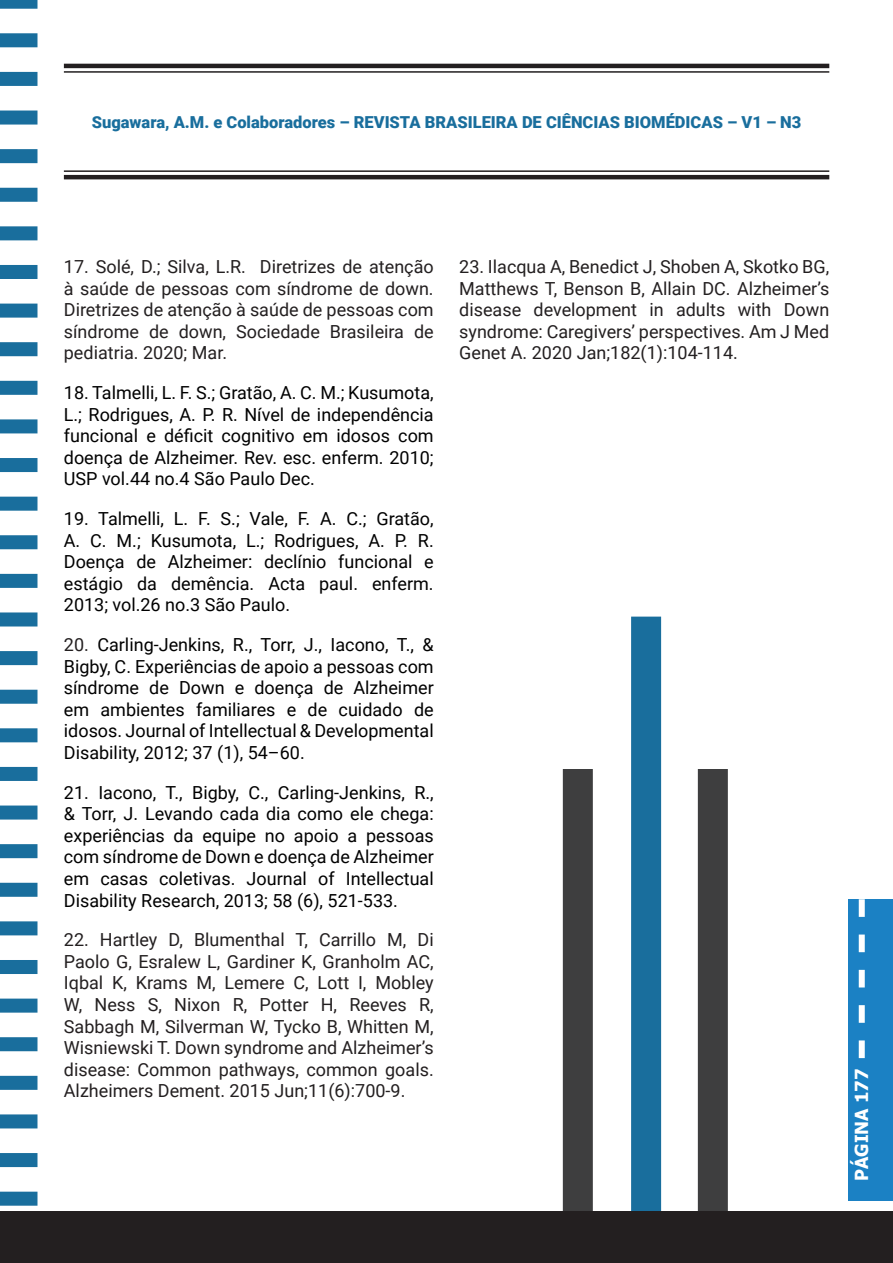
<style>
.page{position:relative;width:893px;height:1263px;background:#fff}
.page>*{position:absolute;margin:0;border:0;box-sizing:border-box;transform-origin:0 0}
.Heading_3{font:18px/21.6px "Roboto";color:#000;text-align:justify}
.t1{font:18px/21.6px "Roboto";color:#231f20;text-align:justify}
.t2{font:700 18px "Tahoma";color:#fff}
.t3{font:900 16.5px "Roboto";color:#196e9d}
.s1{color:#231f20}
</style>
<div class="page">
<div style="left:848px;top:899px;width:45px;height:301px;background:#1b81c4"></div>
<svg style="left:859px;top:899px;width:6px;height:159px"></svg>
<div style="left:0;top:1211px;width:893px;height:52px;background:#231f20"></div>
<hr style="left:64px;top:71px;width:765px;height:2px;background:#231f20">
<hr style="left:64px;top:64px;width:765px;height:4px;background:#231f20">
<hr style="left:64px;top:170px;width:765px;height:2px;background:#231f20">
<hr style="left:64px;top:175px;width:765px;height:4px;background:#231f20">
<div style="left:0;top:1192px;width:38px;height:14px;background:#196e9d"></div>
<div style="left:0;top:1153px;width:38px;height:14px;background:#196e9d"></div>
<div style="left:0;top:1114px;width:38px;height:14px;background:#196e9d"></div>
<div style="left:0;top:1076px;width:38px;height:14px;background:#196e9d"></div>
<div style="left:0;top:1037px;width:38px;height:14px;background:#196e9d"></div>
<div style="left:0;top:998px;width:38px;height:15px;background:#196e9d"></div>
<div style="left:0;top:960px;width:38px;height:14px;background:#196e9d"></div>
<div style="left:0;top:921px;width:38px;height:14px;background:#196e9d"></div>
<div style="left:0;top:883px;width:38px;height:14px;background:#196e9d"></div>
<div style="left:0;top:844px;width:38px;height:14px;background:#196e9d"></div>
<div style="left:0;top:805px;width:38px;height:14px;background:#196e9d"></div>
<div style="left:0;top:767px;width:38px;height:14px;background:#196e9d"></div>
<div style="left:0;top:728px;width:38px;height:14px;background:#196e9d"></div>
<div style="left:0;top:690px;width:38px;height:14px;background:#196e9d"></div>
<div style="left:0;top:651px;width:38px;height:14px;background:#196e9d"></div>
<div style="left:0;top:612px;width:38px;height:14px;background:#196e9d"></div>
<div style="left:0;top:574px;width:38px;height:14px;background:#196e9d"></div>
<div style="left:0;top:535px;width:38px;height:14px;background:#196e9d"></div>
<div style="left:0;top:497px;width:38px;height:14px;background:#196e9d"></div>
<div style="left:0;top:458px;width:38px;height:14px;background:#196e9d"></div>
<div style="left:0;top:419px;width:38px;height:14px;background:#196e9d"></div>
<div style="left:0;top:381px;width:38px;height:14px;background:#196e9d"></div>
<div style="left:0;top:342px;width:38px;height:14px;background:#196e9d"></div>
<div style="left:0;top:304px;width:38px;height:14px;background:#196e9d"></div>
<div style="left:0;top:265px;width:38px;height:14px;background:#196e9d"></div>
<div style="left:0;top:226px;width:38px;height:14px;background:#196e9d"></div>
<div style="left:0;top:188px;width:38px;height:14px;background:#196e9d"></div>
<div style="left:0;top:149px;width:38px;height:14px;background:#196e9d"></div>
<div style="left:0;top:111px;width:38px;height:14px;background:#196e9d"></div>
<div style="left:0;top:72px;width:38px;height:14px;background:#196e9d"></div>
<div style="left:0;top:33px;width:38px;height:14px;background:#196e9d"></div>
<div style="left:0;top:0;width:38px;height:9px;background:#196e9d"></div>
<div style="left:698px;top:769px;width:30px;height:442px;background:#3e3e3f"></div>
<div style="left:631px;top:617px;width:30px;height:594px;background:#196e9d"></div>
<div style="left:563px;top:769px;width:30px;height:442px;background:#3e3e3f"></div>
<p class="t3" style="left:92px;top:111px;width:711px">Sugawara, A.M. e Colaboradores – REVISTA BRASILEIRA DE CIÊNCIAS BIOMÉDICAS – V1 – N3</p>
<p class="t1" style="left:64px;top:255px;width:371px">17. Solé, D.; Silva, L.R. Diretrizes de atenção à saúde de pessoas com síndrome de down.<br>Diretrizes de atenção à saúde de pessoas com síndrome de down, Sociedade Brasileira de pediatria. 2020; Mar.</p>
<p class="Heading_3" style="left:64px;top:381px;width:371px">18. Talmelli, L. F. S.; Gratão, A. C. M.; Kusumota, L.; Rodrigues, A. P. R. Nível de independência funcional e déficit cognitivo em idosos com doença de Alzheimer. Rev. esc. enferm. 2010; USP vol.44 no.4 São Paulo Dec.</p>
<p class="Heading_3" style="left:64px;top:507px;width:371px">19. Talmelli, L. F. S.; Vale, F. A. C.; Gratão, A. C. M.; Kusumota, L.; Rodrigues, A. P. R.<br>Doença de Alzheimer: declínio funcional e estágio da demência. Acta paul. enferm.<br>2013; vol.26 no.3 São Paulo.</p>
<p class="Heading_3" style="left:64px;top:633px;width:371px"><span class="s1">20.</span> Carling-Jenkins, R., Torr, J., Iacono, T., &amp; Bigby, C. Experiências de apoio a pessoas com síndrome de Down e doença de Alzheimer em ambientes familiares e de cuidado de idosos. Journal of Intellectual &amp; Developmental Disability, 2012; 37 (1), 54–60.</p>
<p class="Heading_3" style="left:64px;top:781px;width:371px">21. Iacono, T., Bigby, C., Carling-Jenkins, R., &amp; Torr, J. Levando cada dia como ele chega: experiências da equipe no apoio a pessoas com síndrome de Down e doença de Alzheimer em casas coletivas. Journal of Intellectual Disability Research, 2013; 58 (6), 521-533.</p>
<p class="t1" style="left:64px;top:928px;width:371px">22. Hartley D, Blumenthal T, Carrillo M, Di Paolo G, Esralew L, Gardiner K, Granholm AC, Iqbal K, Krams M, Lemere C, Lott I, Mobley W, Ness S, Nixon R, Potter H, Reeves R, Sabbagh M, Silverman W, Tycko B, Whitten M, Wisniewski T. Down syndrome and Alzheimer’s disease: Common pathways, common goals.<br>Alzheimers Dement. 2015 Jun;11(6):700-9.</p>
<p class="t1" style="left:459px;top:255px;width:372px">23. Ilacqua A, Benedict J, Shoben A, Skotko BG, Matthews T, Benson B, Allain DC. Alzheimer’s disease development in adults with Down syndrome: Caregivers’ perspectives. Am J Med Genet A. 2020 Jan;182(1):104-114.</p>
<p class="t2" style="left:849px;top:1181px;width:114px;rotate:-90deg">PÁGINA 177</p>
</div>
